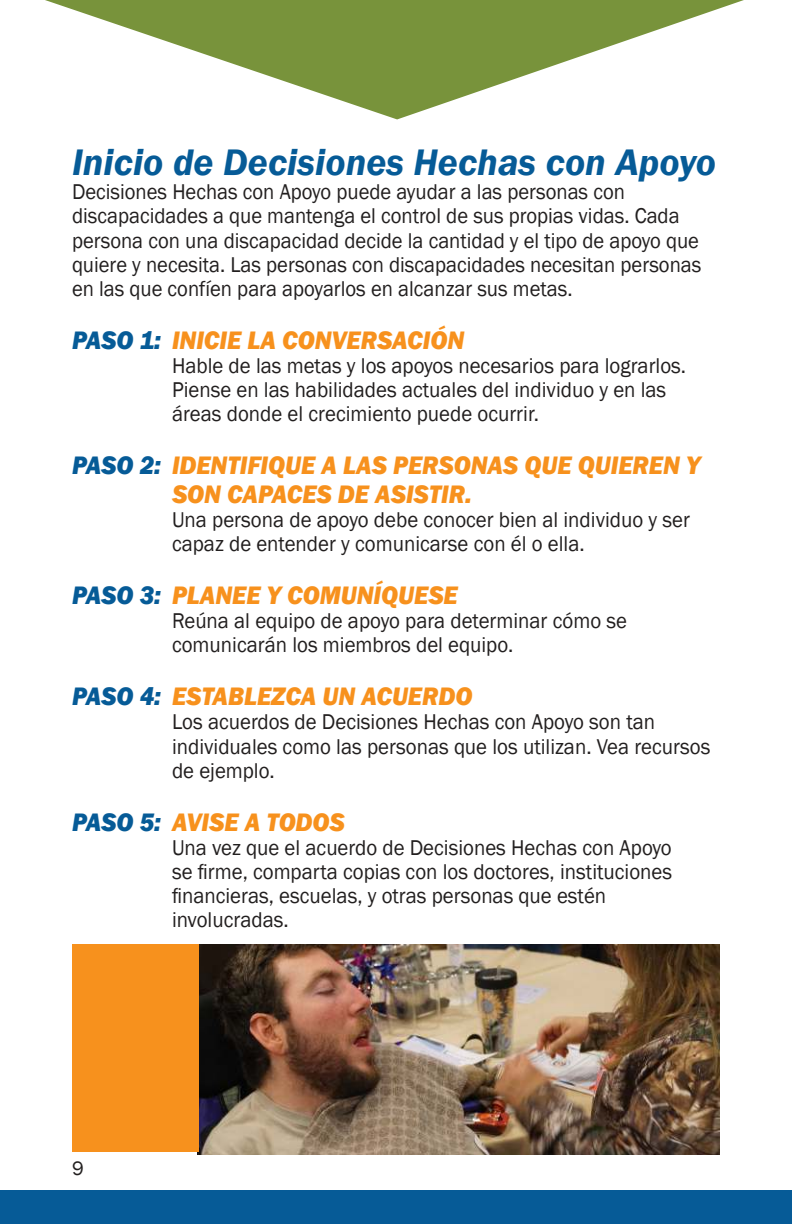
<style>
.page{position:relative;width:792px;height:1224px;background:#fff}
.page>*{position:absolute;margin:0;border:0;box-sizing:border-box;transform-origin:0 0}
.t1{font:italic 600 38px "Franklin Gothic";color:#065b97}
.t2{font:italic 800 26px/28.6px "Franklin Gothic";color:#f7911d;scale:.95 1}
.t3{font:22px/24.2px "Franklin Gothic";color:#221f1f;scale:.95 1}
.t4{font:22px/24.2px "Franklin Gothic";color:#221f1f;scale:.94 1}
.t5{font:20px "Franklin Gothic";color:#221f1f}
.s1{color:#065b97}
</style>
<div class="page">
<div style="left:0;top:1191px;width:792px;height:33px;background:#065b97"></div>
<svg style="left:45px;top:0;width:699px;height:119px"></svg>
<img style="left:197px;top:944px;width:523px;height:211px">
<div style="left:72px;top:944px;width:127px;height:208px;background:#f7911d"></div>
<h1 class="t1" style="left:72px;top:146px;width:646px">Inicio de Decisiones Hechas con Apoyo</h1>
<p class="t4" style="left:72px;top:181px;width:671px">Decisiones Hechas con Apoyo puede ayudar a las personas con discapacidades a que mantenga el control de sus propias vidas. Cada persona con una discapacidad decide la cantidad y el tipo de apoyo que quiere y necesita. Las personas con discapacidades necesitan personas en las que confíen para apoyarlos en alcanzar sus metas.</p>
<p class="t2" style="left:72px;top:327px;width:414px"><span class="s1">PASO 1:</span> INICIE LA CONVERSACIÓN</p>
<p class="t3" style="left:172px;top:355px;width:543px">Hable de las metas y los apoyos necesarios para lograrlos.<br>Piense en las habilidades actuales del individuo y en las áreas donde el crecimiento puede ocurrir.</p>
<p class="t2" style="left:172px;top:452px;width:558px;text-indent:-100px"><span class="s1">PASO 2:</span> IDENTIFIQUE A LAS PERSONAS QUE QUIEREN Y<br>SON CAPACES DE ASISTIR.</p>
<p class="t3" style="left:172px;top:509px;width:547px">Una persona de apoyo debe conocer bien al individuo y ser capaz de entender y comunicarse con él o ella.</p>
<p class="t2" style="left:72px;top:582px;width:408px"><span class="s1">PASO 3:</span> PLANEE Y COMUNÍQUESE</p>
<p class="t3" style="left:172px;top:610px;width:480px">Reúna al equipo de apoyo para determinar cómo se comunicarán los miembros del equipo.</p>
<p class="t2" style="left:72px;top:683px;width:423px"><span class="s1">PASO 4:</span> ESTABLEZCA UN ACUERDO</p>
<p class="t3" style="left:172px;top:711px;width:568px">Los acuerdos de Decisiones Hechas con Apoyo son tan individuales como las personas que los utilizan. Vea recursos de ejemplo.</p>
<p class="t2" style="left:72px;top:808px;width:289px"><span class="s1">PASO 5:</span> AVISE A TODOS</p>
<p class="t3" style="left:172px;top:836px;width:528px">Una vez que el acuerdo de Decisiones Hechas con Apoyo se firme, comparta copias con los doctores, instituciones financieras, escuelas, y otras personas que estén involucradas.</p>
<p class="t5" style="left:72px;top:1160px;width:13px">9</p>
</div>
